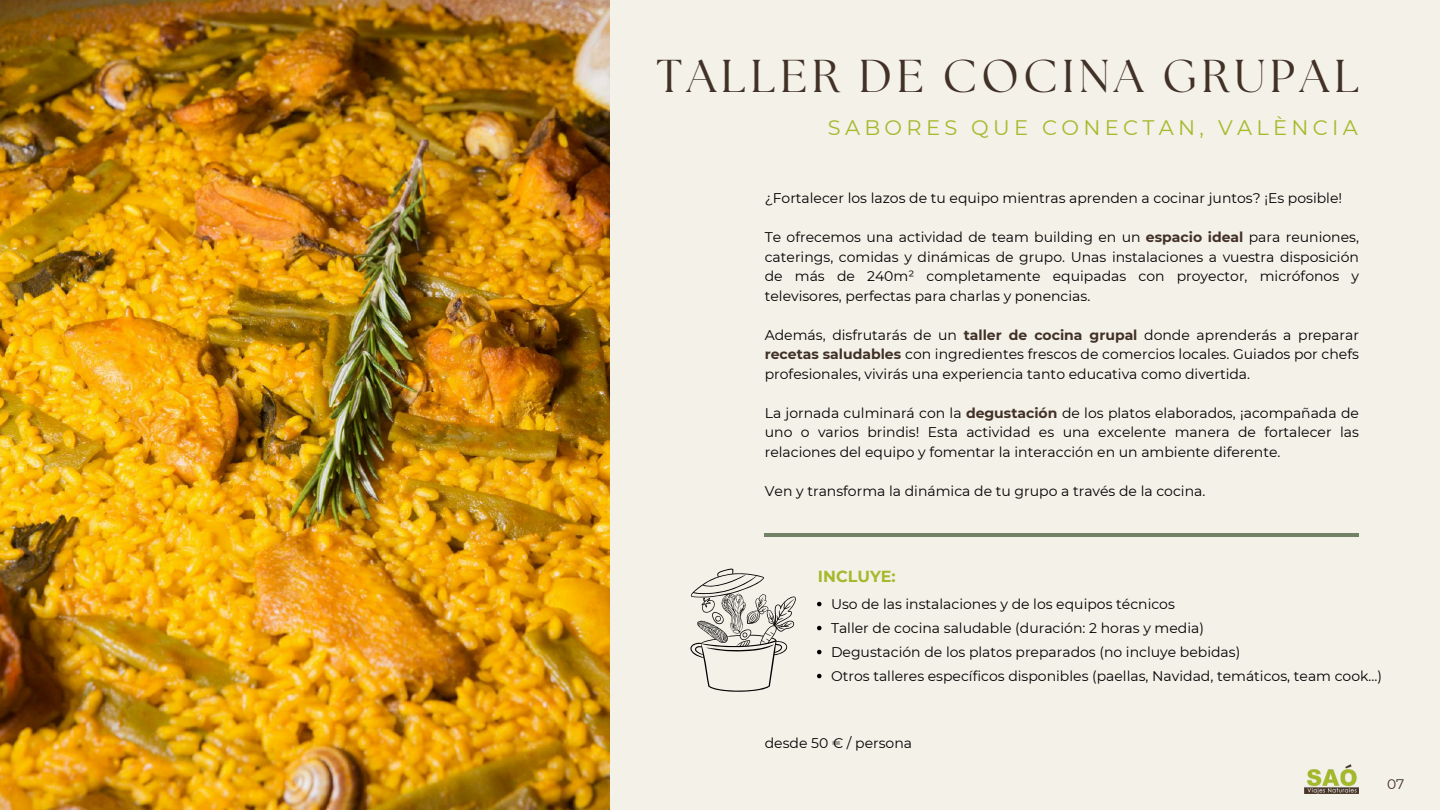
<style>
.page{position:relative;width:1440px;height:810px;background:#f4f1e8}
.page>*{position:absolute;margin:0;border:0;box-sizing:border-box;transform-origin:0 0}
.t1{font:46px "The Seasons";letter-spacing:.1em;color:#413127}
.t2{font:21px "Montserrat";letter-spacing:.205em;color:#a4ba2c}
.t3{font:700 16px "Montserrat";color:#a4ba2c}
.t4{font:14px/19.5px "Montserrat";color:#000;text-align:justify}
.t5{font:13.9px "Montserrat";color:#413127}
.s1{font-weight:700;color:#413127}
</style>
<div class="page">
<hr style="left:765px;top:533px;width:594px;height:4px;background:#728265">
<img style="left:0;top:0;width:609px;height:810px">
<svg style="left:690px;top:568px;width:106px;height:124px"></svg>
<svg style="left:817px;top:602px;width:5px;height:4px"></svg>
<svg style="left:817px;top:626px;width:5px;height:4px"></svg>
<svg style="left:817px;top:650px;width:5px;height:4px"></svg>
<svg style="left:817px;top:674px;width:5px;height:4px"></svg>
<img style="left:1305px;top:765px;width:54px;height:28px">
<h1 class="t1" style="left:656px;top:55px;width:704px">TALLER DE COCINA GRUPAL</h1>
<h2 class="t2" style="left:828px;top:115px;width:531px">SABORES QUE CONECTAN, VALÈNCIA</h2>
<p class="t4" style="left:765px;top:188px;width:579px">¿Fortalecer los lazos de tu equipo mientras aprenden a cocinar juntos? ¡Es posible!</p>
<p class="t4" style="left:765px;top:227px;width:596px">Te ofrecemos una actividad de team building en un <span class="s1">espacio ideal</span> para reuniones, caterings, comidas y dinámicas de grupo. Unas instalaciones a vuestra disposición de más de 240m² completamente equipadas con proyector, micrófonos y televisores, perfectas para charlas y ponencias.</p>
<p class="t4" style="left:765px;top:325px;width:596px">Además, disfrutarás de un <span class="s1">taller de cocina grupal</span> donde aprenderás a preparar <span class="s1">recetas saludables</span> con ingredientes frescos de comercios locales. Guiados por chefs profesionales, vivirás una experiencia tanto educativa como divertida.</p>
<p class="t4" style="left:765px;top:403px;width:596px">La jornada culminará con la <span class="s1">degustación</span> de los platos elaborados, ¡acompañada de uno o varios brindis! Esta actividad es una excelente manera de fortalecer las relaciones del equipo y fomentar la interacción en un ambiente diferente.</p>
<p class="t4" style="left:765px;top:481px;width:442px">Ven y transforma la dinámica de tu grupo a través de la cocina.</p>
<p class="t3" style="left:818px;top:567px;width:79px">INCLUYE:</p>
<p class="t4" style="left:831px;top:592px;width:553px;line-height:24px;text-align:left">Uso de las instalaciones y de los equipos técnicos<br>Taller de cocina saludable (duración: 2 horas y media)<br>Degustación de los platos preparados (no incluye bebidas)<br>Otros talleres específicos disponibles (paellas, Navidad, temáticos, team cook...)</p>
<p class="t4" style="left:765px;top:734px;width:149px">desde 50 € / persona</p>
<p class="t5" style="left:1387px;top:776px;width:19px">07</p>
</div>
